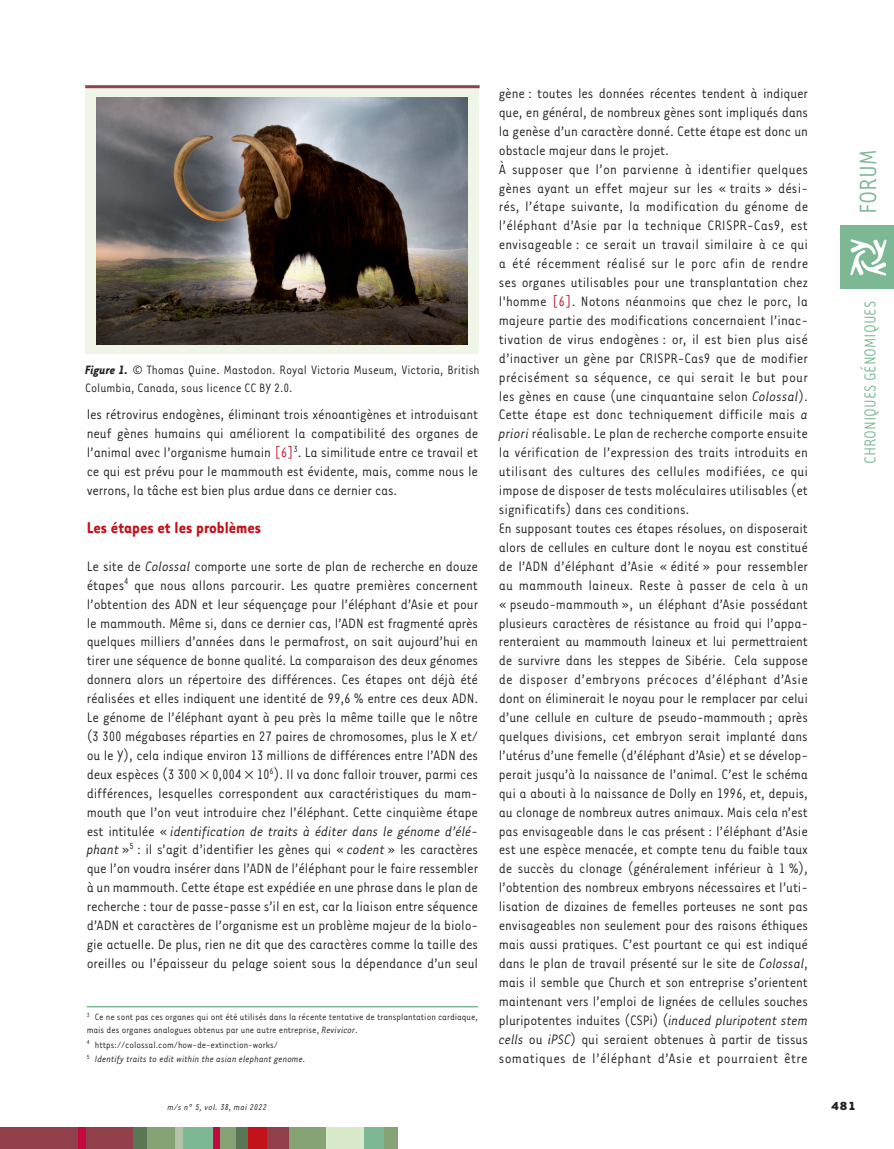
<style>
.page{position:relative;width:894px;height:1149px;background:#fff}
.page>*{position:absolute;margin:0;border:0;box-sizing:border-box;transform-origin:0 0}
.t1{font:27px "Tarzana Narrow";color:#7db894}
.t2{font:700 18px "Tarzana Narrow";color:#c4121a}
.t3{font:18px "Tarzana Narrow";color:#7db894}
.t4{font:15.75px/18.9px "Tarzana Narrow";letter-spacing:-.01em;color:#231f20;text-align:justify}
.t5{font:13.95px/18.9px "Tarzana Narrow";color:#231f20}
.t6{font:700 13.5px "Tarzana Wide";color:#231f20}
.t7{font:10.5px/12.6px "Tarzana Narrow";color:#231f20}
.t8{font:italic 10.5px/14.7px "Tarzana Narrow";color:#231f20}
.t9{font:italic 9.75px "Tarzana Narrow";letter-spacing:.025em;color:#231f20}
.s1{font-weight:700;font-style:italic}
.s2{color:#c11527}
.s3{font-style:italic}
.s4{font-style:normal}
</style>
<div class="page">
<div style="left:840px;top:225px;width:53px;height:64px;background:#7db894"></div>
<svg style="left:850px;top:239px;width:36px;height:36px"></svg>
<div style="left:0;top:1127px;width:134px;height:21px;background:#913f4b"></div>
<div style="left:235px;top:1127px;width:13px;height:21px;background:#5a7755"></div>
<div style="left:78px;top:1127px;width:7px;height:21px;background:#c40941"></div>
<div style="left:133px;top:1127px;width:22px;height:21px;background:#5a7755"></div>
<div style="left:147px;top:1127px;width:30px;height:21px;background:#86a375"></div>
<div style="left:175px;top:1127px;width:9px;height:21px;background:#b3c3aa"></div>
<div style="left:183px;top:1127px;width:30px;height:21px;background:#7db894"></div>
<div style="left:217px;top:1127px;width:19px;height:21px;background:#86a375"></div>
<div style="left:213px;top:1127px;width:6px;height:21px;background:#c40941"></div>
<div style="left:248px;top:1127px;width:27px;height:21px;background:#c4121a"></div>
<div style="left:287px;top:1127px;width:39px;height:21px;background:#86a375"></div>
<div style="left:267px;top:1127px;width:21px;height:21px;background:#913f4b"></div>
<div style="left:326px;top:1127px;width:38px;height:21px;background:#d9eaca"></div>
<div style="left:364px;top:1127px;width:20px;height:21px;background:#7db894"></div>
<div style="left:383px;top:1127px;width:14px;height:21px;background:#86a375"></div>
<hr style="left:87px;top:1005px;width:391px;height:2px;background:#7db894">
<div style="left:85px;top:85px;width:394px;height:269px;background:#eff6e8"></div>
<img style="left:96px;top:97px;width:371px;height:247px">
<hr style="left:85px;top:85px;width:394px;height:3px;background:#8d454f">
<p class="t5" style="left:85px;top:359px;width:396px"><span class="s1">Figure 1.</span> © Thomas Quine. Mastodon. Royal Victoria Museum, Victoria, British<br>Columbia, Canada, sous licence CC BY 2.0.</p>
<p class="t4" style="left:87px;top:404px;width:393px">les rétrovirus endogènes, éliminant trois xénoantigènes et introduisant neuf gènes humains qui améliorent la compatibilité des organes de l’animal avec l’organisme humain <span class="s2">[6]</span><sup>3</sup>. La similitude entre ce travail et ce qui est prévu pour le mammouth est évidente, mais, comme nous le verrons, la tâche est bien plus ardue dans ce dernier cas.</p>
<p class="t2" style="left:87px;top:516px;width:176px">Les étapes et les problèmes</p>
<p class="t4" style="left:87px;top:556px;width:393px">Le site de <span class="s3">Colossal</span> comporte une sorte de plan de recherche en douze étapes<sup>4</sup> que nous allons parcourir. Les quatre premières concernent l’obtention des ADN et leur séquençage pour l’éléphant d’Asie et pour le mammouth. Même si, dans ce dernier cas, l’ADN est fragmenté après quelques milliers d’années dans le permafrost, on sait aujourd’hui en tirer une séquence de bonne qualité. La comparaison des deux génomes donnera alors un répertoire des différences. Ces étapes ont déjà été réalisées et elles indiquent une identité de 99,6 % entre ces deux ADN.<br>Le génome de l’éléphant ayant à peu près la même taille que le nôtre (3 300 mégabases réparties en 27 paires de chromosomes, plus le X et/ ou le Y), cela indique environ 13 millions de différences entre l’ADN des deux espèces (3 300 0,004 10<sup>6</sup>). Il va donc falloir trouver, parmi ces différences, lesquelles correspondent aux caractéristiques du mam&shy;mouth que l’on veut introduire chez l’éléphant. Cette cinquième étape est intitulée « <span class="s3">identification de traits à éditer dans le génome d’élé&shy;phant</span> »<sup>5</sup> : il s’agit d’identifier les gènes qui « <span class="s3">codent</span> » les caractères que l’on voudra insérer dans l’ADN de l’éléphant pour le faire ressembler à un mammouth. Cette étape est expédiée en une phrase dans le plan de recherche : tour de passe-passe s’il en est, car la liaison entre séquence d’ADN et caractères de l’organisme est un problème majeur de la biolo&shy;gie actuelle. De plus, rien ne dit que des caractères comme la taille des oreilles ou l’épaisseur du pelage soient sous la dépendance d’un seul</p>
<p class="t7" style="left:87px;top:1010px;width:393px"><sup>3</sup> Ce ne sont pas ces organes qui ont été utilisés dans la récente tentative de transplantation cardiaque, mais des organes analogues obtenus par une autre entreprise, <span class="s3">Revivicor</span>.</p>
<p class="t8" style="left:87px;top:1036px;width:220px"><sup>4</sup> <span class="s4">https://colossal.com/how-de-extinction-works/<br></span><sup>5</sup> Identify traits to edit within the asian elephant genome.</p>
<p class="t4" style="left:498px;top:83px;width:311px;text-align:left">gène : toutes les données récentes tendent à indiquer que, en général, de nombreux gènes sont impliqués dans la genèse d’un caractère donné. Cette étape est donc un obstacle majeur dans le projet.<br>À supposer que l’on parvienne à identifier quelques gènes ayant un effet majeur sur les « traits » dési&shy;rés, l’étape suivante, la modification du génome de l’éléphant d’Asie par la technique CRISPR-Cas9, est envisageable : ce serait un travail similaire à ce qui a été récemment réalisé sur le porc afin de rendre ses organes utilisables pour une transplantation chez l'homme <span class="s2">[6]</span>. Notons néanmoins que chez le porc, la majeure partie des modifications concernaient l’inac&shy;tivation de virus endogènes : or, il est bien plus aisé d’inactiver un gène par CRISPR-Cas9 que de modifier précisément sa séquence, ce qui serait le but pour les gènes en cause (une cinquantaine selon <span class="s3">Colossal</span>).<br>Cette étape est donc techniquement difficile mais <span class="s3">a priori</span> réalisable. Le plan de recherche comporte ensuite la vérification de l’expression des traits introduits en utilisant des cultures des cellules modifiées, ce qui impose de disposer de tests moléculaires utilisables (et significatifs) dans ces conditions.<br>En supposant toutes ces étapes résolues, on disposerait alors de cellules en culture dont le noyau est constitué de l’ADN d’éléphant d’Asie « édité » pour ressembler au mammouth laineux. Reste à passer de cela à un « pseudo-mammouth », un éléphant d’Asie possédant plusieurs caractères de résistance au froid qui l’appa&shy;renteraient au mammouth laineux et lui permettraient de survivre dans les steppes de Sibérie. Cela suppose de disposer d’embryons précoces d’éléphant d’Asie dont on éliminerait le noyau pour le remplacer par celui d’une cellule en culture de pseudo-mammouth ; après quelques divisions, cet embryon serait implanté dans l’utérus d’une femelle (d’éléphant d’Asie) et se dévelop&shy;perait jusqu’à la naissance de l’animal. C’est le schéma qui a abouti à la naissance de Dolly en 1996, et, depuis, au clonage de nombreux autres animaux. Mais cela n’est pas envisageable dans le cas présent : l’éléphant d’Asie est une espèce menacée, et compte tenu du faible taux de succès du clonage (généralement inférieur à 1 %), l’obtention des nombreux embryons nécessaires et l’uti&shy;lisation de dizaines de femelles porteuses ne sont pas envisageables non seulement pour des raisons éthiques mais aussi pratiques. C’est pourtant ce qui est indiqué dans le plan de travail présenté sur le site de <span class="s3">Colossal</span>, mais il semble que Church et son entreprise s’orientent maintenant vers l’emploi de lignées de cellules souches pluripotentes induites (CSPi) (<span class="s3">induced pluripotent stem cells</span> ou <span class="s3">iPSC</span>) qui seraient obtenues à partir de tissus somatiques de l’éléphant d’Asie et pourraient être</p>
<h1 class="t1" style="left:851px;top:214px;width:65px;rotate:-90deg">FORUM</h1>
<p class="t3" style="left:858px;top:464px;width:164px;rotate:-90deg">CHRONIQUES GÉNOMIQUES</p>
<p class="t9" style="left:167px;top:1100px;width:101px">m/s n° 5, vol. 38, mai 2022</p>
<p class="t6" style="left:830px;top:1097px;width:26px">481</p>
</div>
